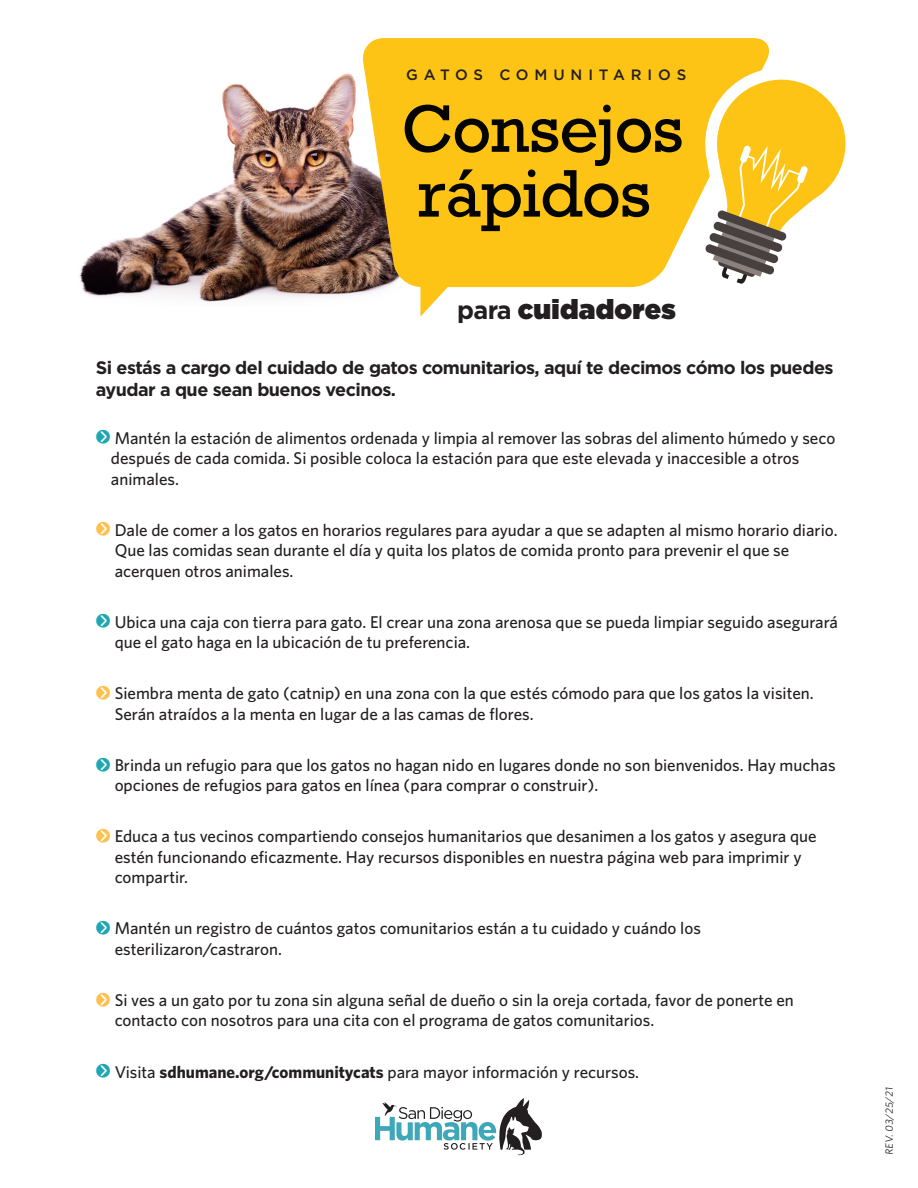
<style>
.page{position:relative;width:918px;height:1188px;background:#fff}
.page>*{position:absolute;margin:0;border:0;box-sizing:border-box;transform-origin:0 0}
.t1{font:63.15px/64.8px "Rockwell";letter-spacing:-.015em;color:#040503}
.t2{font:900 27.45px "Gotham";letter-spacing:.01em;color:#231f20}
.t3{font:700 18px/21.6px "Gotham";letter-spacing:-.03em;color:#231f20}
.t4{font:500 17.1px/20.4px "Whitney";color:#231f20}
.t5{font:500 15px "Gotham";letter-spacing:.39em;color:#231f20}
.t6{font:10.5px "Whitney";color:#231f20}
.s1{font-weight:700;font-size:25.2px}
.s2{font-family:"KG Arrows";font-weight:400;font-size:25.5px;color:#1da6b3}
.s3{font-family:"KG Arrows";font-weight:400;font-size:25.5px;color:#fec04f}
.s4{font-weight:700}
</style>
<div class="page">
<img style="left:79px;top:73px;width:284px;height:229px">
<svg style="left:363px;top:38px;width:406px;height:279px;fill:#fec415"></svg>
<svg style="left:692px;top:68px;width:154px;height:228px"></svg>
<svg style="left:375px;top:1098px;width:167px;height:57px"></svg>
<p class="t5" style="left:406px;top:65px;width:282px">GATOS COMUNITARIOS</p>
<p class="t1" style="left:402px;top:98px;width:284px">Consejos rápidos</p>
<p class="t2" style="left:457px;top:289px;width:220px"><span class="s1">para</span> cuidadores</p>
<p class="t3" style="left:96px;top:357px;width:739px">Si estás a cargo del cuidado de gatos comunitarios, aquí te decimos cómo los puedes ayudar a que sean buenos vecinos.</p>
<p class="t4" style="left:111px;top:427px;width:726px;text-indent:-15px"><span class="s2">u</span> Mantén la estación de alimentos ordenada y limpia al remover las sobras del alimento húmedo y seco después de cada comida. Si posible coloca la estación para que este elevada y inaccesible a otros animales.</p>
<p class="t4" style="left:115px;top:519px;width:724px;text-indent:-19px"><span class="s3">u</span> Dale de comer a los gatos en horarios regulares para ayudar a que se adapten al mismo horario diario.<br>Que las comidas sean durante el día y quita los platos de comida pronto para prevenir el que se acerquen otros animales.</p>
<p class="t4" style="left:115px;top:611px;width:725px;text-indent:-19px"><span class="s2">u</span> Ubica una caja con tierra para gato. El crear una zona arenosa que se pueda limpiar seguido asegurará que el gato haga en la ubicación de tu preferencia.</p>
<p class="t4" style="left:115px;top:683px;width:701px;text-indent:-19px"><span class="s3">u</span> Siembra menta de gato (catnip) en una zona con la que estés cómodo para que los gatos la visiten.<br>Serán atraídos a la menta en lugar de a las camas de flores.</p>
<p class="t4" style="left:115px;top:754px;width:722px;text-indent:-19px"><span class="s2">u</span> Brinda un refugio para que los gatos no hagan nido en lugares donde no son bienvenidos. Hay muchas opciones de refugios para gatos en línea (para comprar o construir).</p>
<p class="t4" style="left:115px;top:826px;width:703px;text-indent:-19px"><span class="s3">u</span> Educa a tus vecinos compartiendo consejos humanitarios que desanimen a los gatos y asegura que estén funcionando eficazmente. Hay recursos disponibles en nuestra página web para imprimir y compartir.</p>
<p class="t4" style="left:115px;top:918px;width:588px;text-indent:-19px"><span class="s2">u</span> Mantén un registro de cuántos gatos comunitarios están a tu cuidado y cuándo los esterilizaron/castraron.</p>
<p class="t4" style="left:115px;top:990px;width:681px;text-indent:-19px"><span class="s3">u</span> Si ves a un gato por tu zona sin alguna señal de dueño o sin la oreja cortada, favor de ponerte en contacto con nosotros para una cita con el programa de gatos comunitarios.</p>
<p class="t4" style="left:96px;top:1061px;width:545px"><span class="s2">u</span> Visita <span class="s4">sdhumane.org/communitycats</span> para mayor información y recursos.</p>
<p class="t6" style="left:882px;top:1155px;width:71px;rotate:-90deg">REV.03/25/21</p>
</div>
